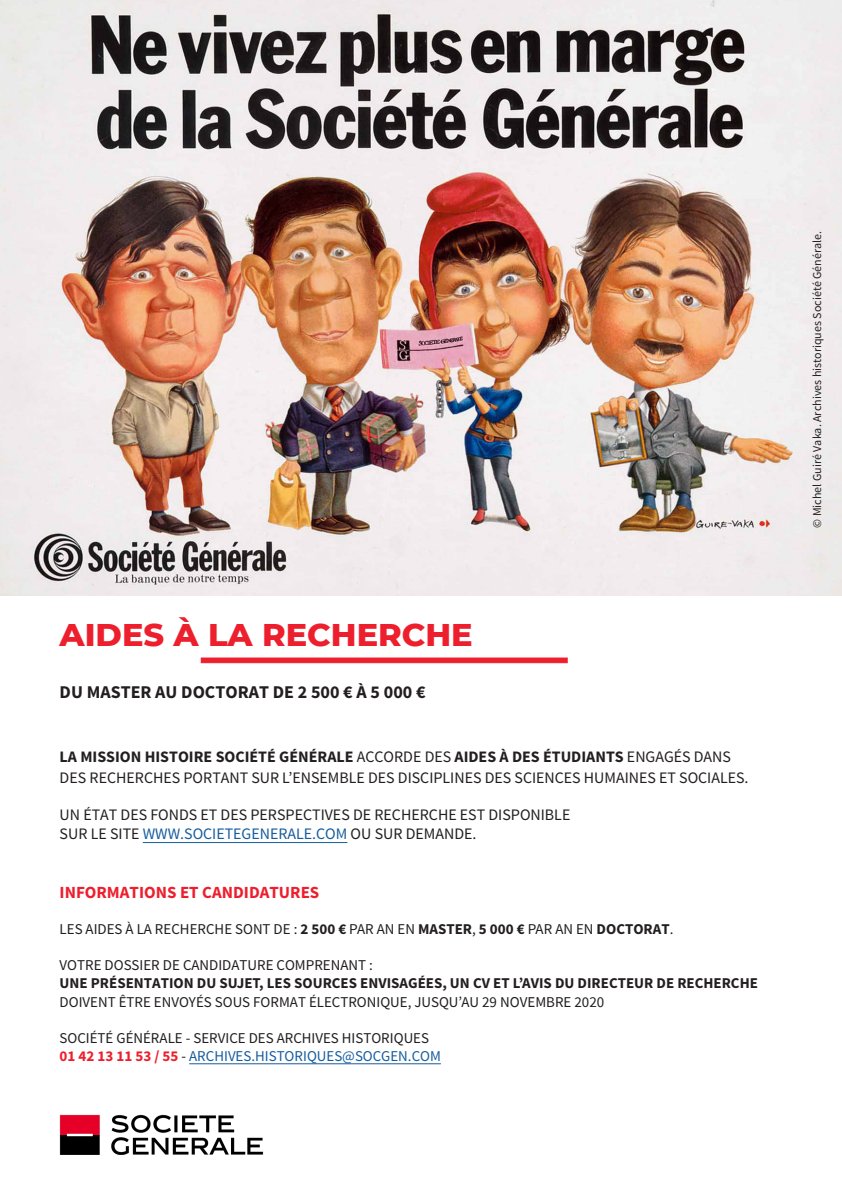
<style>
.page{position:relative;width:842px;height:1191px;background:#fff}
.page>*{position:absolute;margin:0;border:0;box-sizing:border-box;transform-origin:0 0}
.t1{font:800 32px "Montserrat";color:#ee1f2d}
.t2{font:700 18px "Source Sans Pro";color:#231f20}
.t3{font:700 17px "Source Sans Pro";color:#ee1f2d}
.t4{font:16px/21px "Source Sans Pro";color:#231f20}
.t5{font:15px/18.2px "Source Sans Pro";color:#231f20}
.t6{font:12px "Source Sans Pro";color:#231f20}
.s1{font-weight:700}
.s2{color:#175d9e}
.s3{font-weight:700;color:#ee1f2d}
</style>
<div class="page">
<svg style="left:201px;top:657px;width:367px;height:6px;background:#ef3541"></svg>
<img style="left:60px;top:1114px;width:203px;height:41px">
<img style="left:0;top:0;width:842px;height:595px">
<hr style="left:143px;top:842px;width:204px;height:1px;background:#175d9e">
<hr style="left:189px;top:1063px;width:252px;height:1px;background:#175d9e">
<p class="t1" style="left:60px;top:611px;width:415px">AIDES À LA RECHERCHE</p>
<p class="t2" style="left:60px;top:680px;width:367px">DU MASTER AU DOCTORAT DE 2 500 € À 5 000 €</p>
<p class="t4" style="left:60px;top:746px;width:690px"><span class="s1">LA MISSION HISTOIRE SOCIÉTÉ GÉNÉRALE</span> ACCORDE DES <span class="s1">AIDES À DES ÉTUDIANTS</span> ENGAGÉS DANS<br>DES RECHERCHES PORTANT SUR L’ENSEMBLE DES DISCIPLINES DES SCIENCES HUMAINES ET SOCIALES.</p>
<p class="t4" style="left:60px;top:805px;width:512px;line-height:19.2px">UN ÉTAT DES FONDS ET DES PERSPECTIVES DE RECHERCHE EST DISPONIBLE<br>SUR LE SITE <span class="s2">WWW.SOCIETEGENERALE.COM</span> OU SUR DEMANDE.</p>
<p class="t3" style="left:60px;top:881px;width:261px">INFORMATIONS ET CANDIDATURES</p>
<p class="t5" style="left:60px;top:920px;width:615px">LES AIDES À LA RECHERCHE SONT DE : <span class="s1">2 500 €</span> PAR AN EN <span class="s1">MASTER</span>, <span class="s1">5 000 €</span> PAR AN EN <span class="s1">DOCTORAT</span>.</p>
<p class="t5" style="left:60px;top:956px;width:700px">VOTRE DOSSIER DE CANDIDATURE COMPRENANT :<br><span class="s1">UNE PRÉSENTATION DU SUJET, LES SOURCES ENVISAGÉES, UN CV ET L’AVIS DU DIRECTEUR DE RECHERCHE<br></span>DOIVENT ÊTRE ENVOYÉS SOUS FORMAT ÉLECTRONIQUE, JUSQU’AU 29 NOVEMBRE 2020</p>
<p class="t5" style="left:60px;top:1029px;width:383px">SOCIÉTÉ GÉNÉRALE - SERVICE DES ARCHIVES HISTORIQUES<br><span class="s3">01 42 13 11 53 / 55</span> - <span class="s2">ARCHIVES.HISTORIQUES@SOCGEN.COM</span></p>
<p class="t6" style="left:810px;top:527px;width:298px;rotate:-90deg">© Michel Guiré Vaka. Archives historiques Société Générale.</p>
</div>
